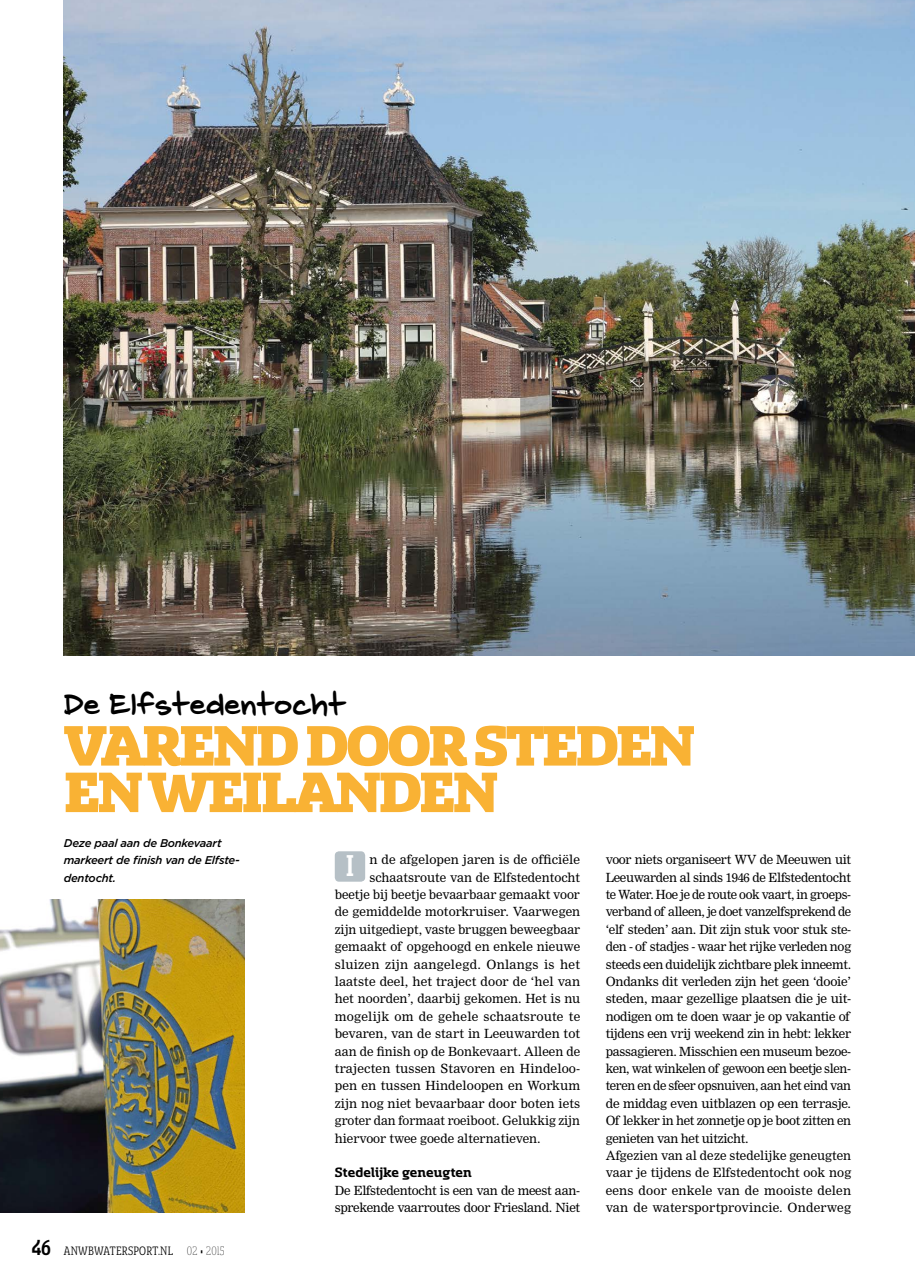
<style>
.page{position:relative;width:915px;height:1276px;background:#fff}
.page>*{position:absolute;margin:0;border:0;box-sizing:border-box;transform-origin:0 0}
.t1{font:900 63px/46.5px "Sancoale Slab Norm";letter-spacing:-.04em;color:#f9b234}
.t2{font:500 33.3px "Sancoale Slab Cond";color:#fff}
.t3{font:900 30px "Telefante";color:#000}
.t4{font:700 15px "Sancoale Slab Norm";letter-spacing:.01em;color:#000}
.t5{font:13.5px "Sancoale Slab Cond";letter-spacing:.02em;color:#000}
.t6{font:12.3px/17.4px "Nimrod MT Std";letter-spacing:-.015em;color:#000}
.t7{font:12.3px "Nimrod MT Std";letter-spacing:.005em;color:#000}
.t8{font:12.3px "Nimrod MT Std";letter-spacing:.015em;color:#000}
.t9{font:12.3px "Nimrod MT Std";letter-spacing:.01em;color:#000}
.t10{font:italic 500 11.25px/17.4px "Gotham";letter-spacing:-.02em;color:#000}
.s1{font-weight:500;font-size:24px}
.s2{font-weight:100}
</style>
<div class="page">
<img style="left:64px;top:0;width:850px;height:655px">
<img style="left:0;top:899px;width:244px;height:313px">
<div style="left:64px;top:886px;width:9px;height:26px;background:#fff"></div>
<div style="left:334px;top:851px;width:31px;height:30px;background:#b6c0c6;border-radius:4px"></div>
<p class="t3" style="left:64px;top:685px;width:284px">De Elfstedentocht</p>
<p class="t1" style="left:64px;top:722px;width:632px">VAREND DOOR STEDEN<br>EN WEILANDEN</p>
<p class="t10" style="left:64px;top:834px;width:177px">Deze paal aan de Bonkevaart markeert de finish van de Elfste&shy;dentocht.</p>
<p class="t5" style="left:32px;top:1244px;width:194px"><span class="s1">46</span> ANWBWATERSPORT.NL <span class="s2">02 • 2015</span></p>
<p class="t7" style="left:369px;top:852px;width:212px">n de afgelopen jaren is de officiële</p>
<p class="t6" style="left:369px;top:868px;width:212px">schaatsroute van de Elfstedentocht</p>
<p class="t6" style="left:334px;top:886px;width:247px">beetje bij beetje bevaarbaar gemaakt voor</p>
<p class="t6" style="left:334px;top:903px;width:247px">de gemiddelde motorkruiser. Vaarwegen</p>
<p class="t6" style="left:334px;top:921px;width:247px">zijn uitgediept, vaste bruggen beweegbaar</p>
<p class="t6" style="left:334px;top:938px;width:247px">gemaakt of opgehoogd en enkele nieuwe</p>
<p class="t8" style="left:334px;top:957px;width:247px">sluizen zijn aangelegd. Onlangs is het</p>
<p class="t7" style="left:334px;top:974px;width:247px">laatste deel, het traject door de ‘hel van</p>
<p class="t6" style="left:334px;top:990px;width:247px">het noorden’, daarbij gekomen. Het is nu</p>
<p class="t8" style="left:334px;top:1009px;width:247px">mogelijk om de gehele schaatsroute te</p>
<p class="t7" style="left:334px;top:1026px;width:247px">bevaren, van de start in Leeuwarden tot</p>
<p class="t6" style="left:334px;top:1042px;width:247px">aan de finish op de Bonkevaart. Alleen de</p>
<p class="t9" style="left:334px;top:1061px;width:247px">trajecten tussen Stavoren en Hindeloo-</p>
<p class="t9" style="left:334px;top:1078px;width:247px">pen en tussen Hindeloopen en Workum</p>
<p class="t7" style="left:334px;top:1096px;width:247px">zijn nog niet bevaarbaar door boten iets</p>
<p class="t6" style="left:334px;top:1112px;width:247px">groter dan formaat roeiboot. Gelukkig zijn</p>
<p class="t6" style="left:334px;top:1129px;width:207px">hiervoor twee goede alternatieven.</p>
<p class="t4" style="left:334px;top:1165px;width:138px">Stedelijke geneugten</p>
<p class="t6" style="left:334px;top:1181px;width:247px">De Elfstedentocht is een van de meest aan&shy;sprekende vaarroutes door Friesland. Niet</p>
<p class="t2" style="left:345px;top:849px;width:10px">I</p>
<p class="t6" style="left:605px;top:851px;width:247px">voor niets organiseert WV de Meeuwen uit Leeuwarden al sinds 1946 de Elfstedentocht te Water. Hoe je de route ook vaart, in groeps&shy;verband of alleen, je doet vanzelfsprekend de ‘elf steden’ aan. Dit zijn stuk voor stuk ste&shy;den - of stadjes - waar het rijke verleden nog steeds een duidelijk zichtbare plek inneemt.<br>Ondanks dit verleden zijn het geen ‘dooie’ steden, maar gezellige plaatsen die je uit&shy;nodigen om te doen waar je op vakantie of tijdens een vrij weekend zin in hebt: lekker passagieren. Misschien een museum bezoe&shy;ken, wat winkelen of gewoon een beetje slen&shy;teren en de sfeer opsnuiven, aan het eind van de middag even uitblazen op een terrasje.<br>Of lekker in het zonnetje op je boot zitten en genieten van het uitzicht.<br>Afgezien van al deze stedelijke geneugten vaar je tijdens de Elfstedentocht ook nog eens door enkele van de mooiste delen van de watersportprovincie. Onderweg</p>
</div>
